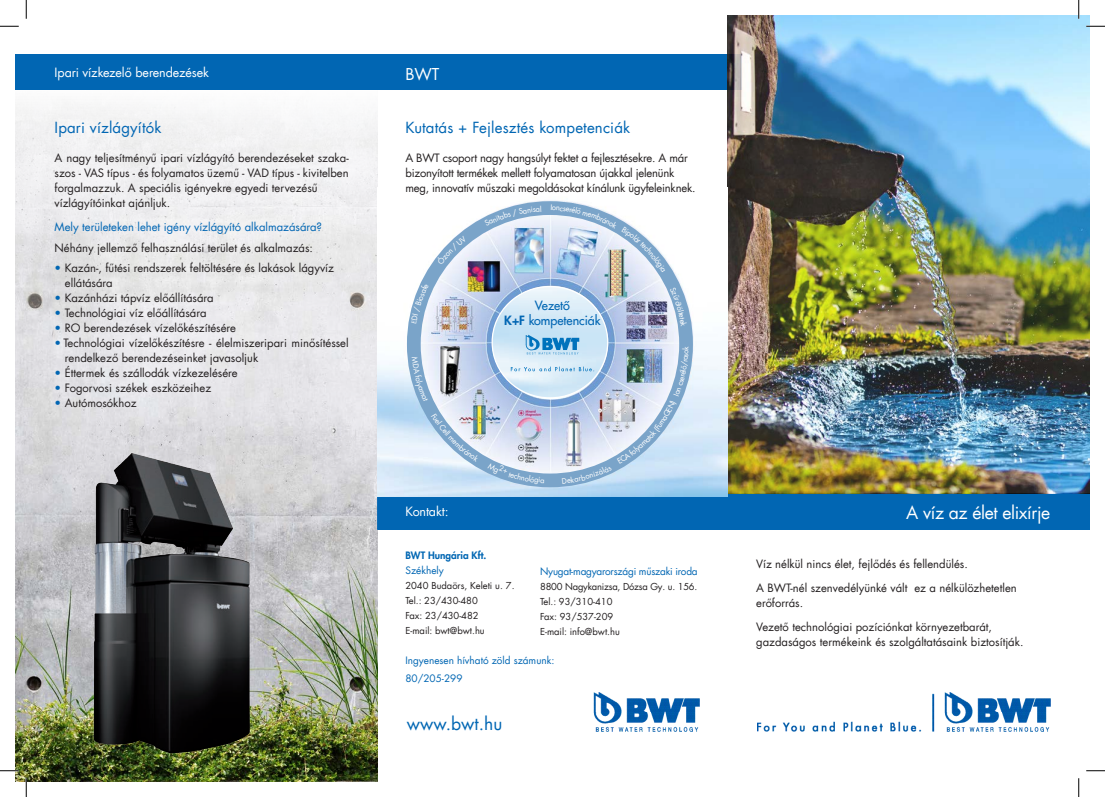
<style>
.page{position:relative;width:1105px;height:797px;background:#fff}
.page>*{position:absolute;margin:0;border:0;box-sizing:border-box;transform-origin:0 0}
.t1{font:17.5px "Futura Com";letter-spacing:-.02em;color:#fff}
.t2{font:17.5px "Futura Com";color:#0166b3}
.t3{font:16px "Futura Com";color:#fff}
.t4{font:15px "Futura Com";letter-spacing:.01em;color:#0166b3}
.t5{font:12.5px "Futura Com";letter-spacing:-.01em;color:#fff}
.t6{font:500 12.5px "Futura Com";color:#0166b3}
.t7{font:11.25px/15px "Futura Com";color:#231f20}
.t8{font:11.25px/15px "Futura Com";letter-spacing:-.02em;color:#231f20}
.t9{font:11.25px "Futura Com";color:#0166b3}
.t10{font:10px "Futura Com";color:#0166b3}
.t11{font:10px "Futura Com";letter-spacing:-.02em;color:#0166b3}
.t12{font:800 10px "Futura Com";color:#0166b3}
.t13{font:9.38px "Futura Com";color:#231f20}
.t14{font:9.38px "Futura Com";letter-spacing:-.02em;color:#231f20}
.s1{color:#0166b3}
.s2{font-weight:800}
</style>
<div class="page">
<img style="left:16px;top:103px;width:361px;height:678px">
<div style="left:16px;top:55px;width:726px;height:35px;background:#0166b3"></div>
<div style="left:378px;top:494px;width:711px;height:35px;background:#0166b3"></div>
<div style="left:377px;top:493px;width:712px;height:37px;border:1px solid #0166b3"></div>
<img style="left:757px;top:692px;width:293px;height:39px">
<img style="left:593px;top:692px;width:106px;height:39px">
<img style="left:728px;top:16px;width:361px;height:477px">
<img style="left:377px;top:197px;width:351px;height:300px">
<img style="left:492px;top:286px;width:116px;height:49px">
<img style="left:93px;top:453px;width:152px;height:300px">
<svg style="left:0;top:25px;width:19px;height:2px"></svg>
<svg style="left:1086px;top:25px;width:19px;height:2px"></svg>
<svg style="left:0;top:770px;width:19px;height:1px"></svg>
<svg style="left:1086px;top:770px;width:19px;height:1px"></svg>
<svg style="left:25px;top:0;width:2px;height:19px"></svg>
<svg style="left:25px;top:778px;width:2px;height:19px"></svg>
<svg style="left:1078px;top:0;width:1px;height:19px"></svg>
<svg style="left:1078px;top:778px;width:1px;height:19px"></svg>
<svg style="left:412px;top:357px;width:16px;height:45px"></svg>
<svg style="left:431px;top:413px;width:48px;height:48px;background:#b9cdde"></svg>
<svg style="left:488px;top:335px;width:200px;height:149px;background:#b8cde3"></svg>
<svg style="left:411px;top:284px;width:18px;height:39px"></svg>
<svg style="left:436px;top:235px;width:31px;height:30px"></svg>
<svg style="left:484px;top:205px;width:57px;height:21px"></svg>
<img style="left:551px;top:205px;width:114px;height:67px">
<svg style="left:670px;top:287px;width:17px;height:40px"></svg>
<p class="t5" style="left:55px;top:64px;width:156px">Ipari vízkezelő berendezések</p>
<p class="t4" style="left:55px;top:117px;width:108px">Ipari vízlágyítók</p>
<p class="t7" style="left:55px;top:150px;width:296px;text-align:justify">A nagy teljesítményű ipari vízlágyító berendezéseket szaka&shy;szos - VAS típus - és folyamatos üzemű - VAD típus - kivitelben forgalmazzuk. A speciális igényekre egyedi tervezésű</p>
<p class="t7" style="left:55px;top:195px;width:117px">vízlágyítóinkat ajánljuk.</p>
<p class="t9" style="left:55px;top:219px;width:269px">Mely területeken lehet igény vízlágyító alkalmazására?</p>
<p class="t7" style="left:55px;top:240px;width:260px">Néhány jellemző felhasználási terület és alkalmazás:</p>
<p class="t7" style="left:65px;top:260px;width:271px;text-indent:-10px"><span class="s1">•</span> Kazán-, fűtési rendszerek feltöltésére és lakások lágyvíz ellátására</p>
<p class="t7" style="left:55px;top:290px;width:161px"><span class="s1">•</span> Kazánházi tápvíz előállítására</p>
<p class="t7" style="left:55px;top:305px;width:153px"><span class="s1">•</span> Technológiai víz előállítására</p>
<p class="t7" style="left:55px;top:320px;width:183px"><span class="s1">•</span> RO berendezések vízelőkészítésére</p>
<p class="t7" style="left:65px;top:335px;width:285px;text-indent:-10px"><span class="s1">•</span> Technológiai vízelőkészítésre - élelmiszeripari minősítéssel rendelkező berendezéseinket javasoljuk</p>
<p class="t7" style="left:55px;top:365px;width:184px"><span class="s1">•</span> Éttermek és szállodák vízkezelésére</p>
<p class="t7" style="left:55px;top:380px;width:158px"><span class="s1">•</span> Fogorvosi székek eszközeihez</p>
<p class="t7" style="left:55px;top:395px;width:83px"><span class="s1">•</span> Autómosókhoz</p>
<p class="t3" style="left:405px;top:63px;width:36px">BWT</p>
<p class="t4" style="left:405px;top:117px;width:226px">Kutatás + Fejlesztés kompetenciák</p>
<p class="t8" style="left:405px;top:150px;width:292px">A BWT csoport nagy hangsúlyt fektet a fejlesztésekre. A már bizonyított termékek mellett folyamatosan újakkal jelenünk meg, innovatív műszaki megoldásokat kínálunk ügyfeleinknek.</p>
<p class="t6" style="left:535px;top:295px;width:37px">Vezető</p>
<p class="t6" style="left:504px;top:310px;width:98px"><span class="s2">K+F</span> kompetenciák</p>
<p class="t5" style="left:405px;top:503px;width:45px">Kontakt:</p>
<p class="t12" style="left:405px;top:548px;width:83px">BWT Hungária Kft.</p>
<p class="t10" style="left:405px;top:563px;width:40px">Székhely</p>
<p class="t13" style="left:405px;top:579px;width:111px">2040 Budaörs, Keleti u. 7.</p>
<p class="t13" style="left:405px;top:594px;width:74px">Tel.: 23/430-480</p>
<p class="t13" style="left:405px;top:609px;width:75px">Fax: 23/430-482</p>
<p class="t13" style="left:405px;top:624px;width:81px">E-mail: bwt@bwt.hu</p>
<p class="t10" style="left:405px;top:653px;width:151px">Ingyenesen hívható zöld számunk:</p>
<p class="t10" style="left:405px;top:671px;width:59px">80/205-299</p>
<p class="t2" style="left:407px;top:711px;width:97px">www.bwt.hu</p>
<p class="t11" style="left:540px;top:564px;width:159px">Nyugat-magyarországi műszaki iroda</p>
<p class="t14" style="left:540px;top:580px;width:159px">8800 Nagykanizsa, Dózsa Gy. u. 156.</p>
<p class="t13" style="left:540px;top:595px;width:74px">Tel.: 93/310-410</p>
<p class="t13" style="left:540px;top:610px;width:75px">Fax: 93/537-209</p>
<p class="t13" style="left:540px;top:625px;width:81px">E-mail: info@bwt.hu</p>
<p class="t1" style="left:906px;top:500px;width:146px">A víz az élet elixírje</p>
<p class="t7" style="left:756px;top:556px;width:213px">Víz nélkül nincs élet, fejlődés és fellendülés.</p>
<p class="t7" style="left:756px;top:580px;width:262px">A BWT-nél szenvedélyünké vált ez a nélkülözhetetlen erőforrás.</p>
<p class="t7" style="left:756px;top:619px;width:237px">Vezető technológiai pozíciónkat környezetbarát,</p>
<p class="t7" style="left:756px;top:634px;width:269px">gazdaságos termékeink és szolgáltatásaink biztosítják.</p>
</div>
